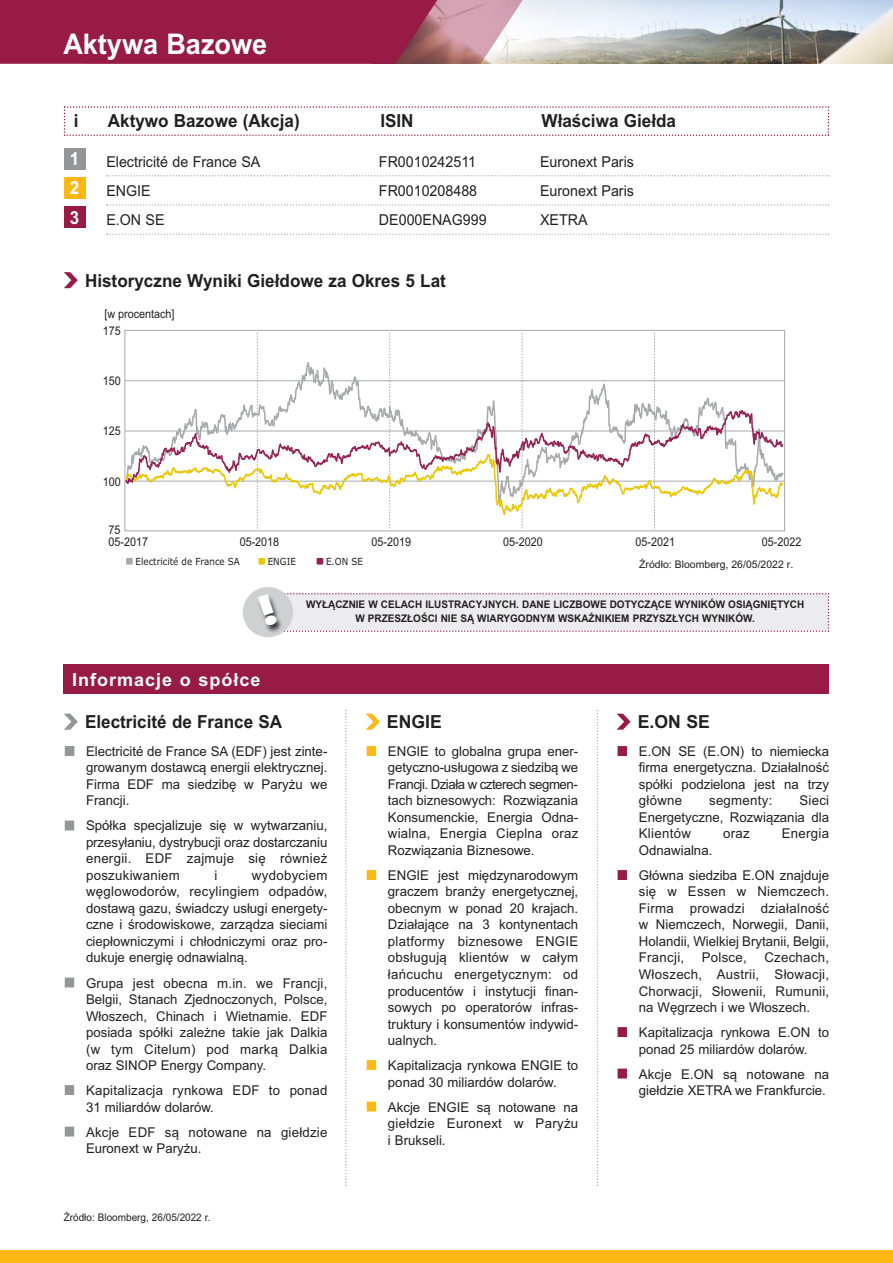
<style>
.page{position:relative;width:893px;height:1263px;background:#fff}
.page>*{position:absolute;margin:0;border:0;box-sizing:border-box;transform-origin:0 0}
.t1{font:700 28.5px "Arial";color:#fff;scale:.95 1}
.t2{font:700 18px "Arial";color:#231f20;scale:.95 1}
.t3{font:700 18px "Arial";letter-spacing:.055em;color:#fff}
.t4{font:700 18px "Arial";color:#231f20}
.t5{font:700 18px "Arial";letter-spacing:.055em;color:#fff;scale:.95 1}
.t6{font:15px "Arial";color:#231f20;scale:.95 1}
.t7{font:13.5px/16.5px "Arial";color:#231f20;text-align:justify}
.t8{font:13.5px/16.5px "Arial";letter-spacing:.02em;color:#231f20}
.t9{font:12px "Arial";color:#231f20;scale:.9 1}
.t10{font:700 10.5px/13.5px "Arial";color:#231f20;text-align:center;scale:.95 1}
.t11{font:10.5px "Arial";color:#231f20}
.t12{font:10.5px "Arial";color:#231f20;scale:.95 1}
.t13{font:9.75px "Verdana";color:#231f20;scale:.9 1}
</style>
<div class="page">
<div style="left:126px;top:558px;width:7px;height:7px;background:#a8a9ad"></div>
<div style="left:258px;top:558px;width:7px;height:7px;background:#eac802"></div>
<div style="left:317px;top:558px;width:6px;height:7px;background:#962255"></div>
<svg style="left:124px;top:333px;width:661px;height:196px"></svg>
<div style="left:367px;top:746px;width:9px;height:10px;background:#fcb814"></div>
<svg style="left:366px;top:714px;width:14px;height:16px"></svg>
<div style="left:367px;top:870px;width:9px;height:10px;background:#fcb814"></div>
<div style="left:367px;top:1060px;width:9px;height:10px;background:#fcb814"></div>
<div style="left:367px;top:1101px;width:9px;height:10px;background:#fcb814"></div>
<div style="left:618px;top:746px;width:9px;height:10px;background:#971b44"></div>
<div style="left:618px;top:870px;width:9px;height:10px;background:#971b44"></div>
<div style="left:618px;top:1027px;width:9px;height:10px;background:#971b44"></div>
<svg style="left:617px;top:714px;width:13px;height:16px"></svg>
<div style="left:618px;top:1068px;width:9px;height:10px;background:#971b44"></div>
<div style="left:65px;top:746px;width:9px;height:10px;background:#939598"></div>
<div style="left:65px;top:820px;width:9px;height:10px;background:#939598"></div>
<div style="left:65px;top:977px;width:9px;height:10px;background:#939598"></div>
<div style="left:65px;top:1085px;width:9px;height:10px;background:#939598"></div>
<svg style="left:64px;top:714px;width:14px;height:16px"></svg>
<div style="left:65px;top:1126px;width:9px;height:10px;background:#939598"></div>
<img style="left:523px;top:0;width:370px;height:64px">
<svg style="left:0;top:0;width:523px;height:64px;background:#a13657"></svg>
<div style="left:0;top:1250px;width:893px;height:13px;background:#fcb814"></div>
<svg style="left:64px;top:106px;width:765px;height:30px"></svg>
<svg style="left:106px;top:175px;width:723px;height:1px"></svg>
<svg style="left:106px;top:204px;width:723px;height:2px"></svg>
<svg style="left:106px;top:234px;width:723px;height:1px"></svg>
<div style="left:64px;top:148px;width:21px;height:21px;background:#939598"></div>
<div style="left:64px;top:177px;width:21px;height:22px;background:#fcb814"></div>
<div style="left:64px;top:207px;width:21px;height:21px;background:#971b44"></div>
<div style="left:64px;top:664px;width:765px;height:30px;background:#971b44"></div>
<svg style="left:64px;top:272px;width:14px;height:16px"></svg>
<img style="left:243px;top:563px;width:81px;height:75px">
<svg style="left:345px;top:710px;width:2px;height:476px"></svg>
<svg style="left:597px;top:710px;width:1px;height:476px"></svg>
<svg style="left:257px;top:593px;width:572px;height:39px;background:#e7e4e7"></svg>
<p class="t1" style="left:63px;top:33px;width:216px">Aktywa Bazowe</p>
<p class="t2" style="left:74px;top:114px;width:7px">i</p>
<p class="t2" style="left:108px;top:114px;width:204px">Aktywo Bazowe (Akcja)</p>
<p class="t2" style="left:380px;top:114px;width:37px">ISIN</p>
<p class="t2" style="left:542px;top:114px;width:143px">Właściwa Giełda</p>
<p class="t5" style="left:70px;top:152px;width:12px">1</p>
<p class="t5" style="left:70px;top:181px;width:12px">2</p>
<p class="t5" style="left:70px;top:211px;width:12px">3</p>
<p class="t6" style="left:106px;top:156px;width:164px">Electricité de France SA</p>
<p class="t6" style="left:379px;top:156px;width:104px">FR0010242511</p>
<p class="t6" style="left:540px;top:156px;width:100px">Euronext Paris</p>
<p class="t6" style="left:106px;top:185px;width:48px">ENGIE</p>
<p class="t6" style="left:379px;top:185px;width:105px">FR0010208488</p>
<p class="t6" style="left:540px;top:185px;width:100px">Euronext Paris</p>
<p class="t6" style="left:106px;top:214px;width:63px">E.ON SE</p>
<p class="t6" style="left:379px;top:214px;width:115px">DE000ENAG999</p>
<p class="t6" style="left:540px;top:214px;width:52px">XETRA</p>
<p class="t2" style="left:85px;top:274px;width:381px">Historyczne Wyniki Giełdowe za Okres 5 Lat</p>
<p class="t9" style="left:104px;top:307px;width:80px">[w procentach]</p>
<p class="t9" style="left:103px;top:324px;width:22px">175</p>
<p class="t9" style="left:103px;top:374px;width:22px">150</p>
<p class="t9" style="left:103px;top:424px;width:22px">125</p>
<p class="t9" style="left:103px;top:474px;width:22px">100</p>
<p class="t9" style="left:109px;top:523px;width:15px">75</p>
<p class="t9" style="left:108px;top:535px;width:45px">05-2017</p>
<p class="t9" style="left:240px;top:535px;width:45px">05-2018</p>
<p class="t9" style="left:371px;top:535px;width:45px">05-2019</p>
<p class="t9" style="left:503px;top:535px;width:45px">05-2020</p>
<p class="t9" style="left:636px;top:535px;width:45px">05-2021</p>
<p class="t9" style="left:762px;top:535px;width:45px">05-2022</p>
<p class="t11" style="left:639px;top:560px;width:156px">Źródło: Bloomberg, 26/05/2022 r.</p>
<p class="t13" style="left:135px;top:555px;width:118px">Electricité de France SA</p>
<p class="t13" style="left:268px;top:555px;width:33px">ENGIE</p>
<p class="t13" style="left:326px;top:555px;width:42px">E.ON SE</p>
<p class="t3" style="left:72px;top:673px;width:190px">Informacje o spółce</p>
<p class="t10" style="left:306px;top:599px;width:526px">WYŁĄCZNIE W CELACH ILUSTRACYJNYCH. DANE LICZBOWE DOTYCZĄCE WYNIKÓW OSIĄGNIĘTYCH<br>W PRZESZŁOŚCI NIE SĄ WIARYGODNYM WSKAŹNIKIEM PRZYSZŁYCH WYNIKÓW.</p>
<p class="t2" style="left:85px;top:715px;width:209px">Electricité de France SA</p>
<p class="t7" style="left:86px;top:744px;width:243px">Electricité de France SA (EDF) jest zinte&shy;growanym dostawcą energii elektrycznej.<br>Firma EDF ma siedzibę w Paryżu we Francji.</p>
<p class="t7" style="left:86px;top:819px;width:243px">Spółka specjalizuje się w wytwarzaniu, przesyłaniu, dystrybucji oraz dostarczaniu energii. EDF zajmuje się również poszukiwaniem</p>
<p class="t7" style="left:86px;top:868px;width:243px;text-indent:166px">wydobyciem węglowodorów, recylingiem odpadów, dostawą gazu, świadczy usługi energety&shy;czne i środowiskowe, zarządza sieciami ciepłowniczymi i chłodniczymi oraz pro&shy;dukuje energię odnawialną.</p>
<p class="t7" style="left:86px;top:976px;width:243px">Grupa jest obecna m.in. we Francji, Belgii, Stanach Zjednoczonych, Polsce, Włoszech, Chinach i Wietnamie. EDF posiada spółki zależne takie jak Dalkia (w tym Citelum) pod marką Dalkia oraz SINOP Energy Company.</p>
<p class="t8" style="left:86px;top:1083px;width:243px">Kapitalizacja rynkowa EDF to ponad<br>31 miliardów dolarów.</p>
<p class="t7" style="left:86px;top:1125px;width:243px">Akcje EDF są notowane na giełdzie<br>Euronext w Paryżu.</p>
<p class="t7" style="left:214px;top:868px;width:4px">i</p>
<p class="t12" style="left:64px;top:1213px;width:156px">Źródło: Bloomberg, 26/05/2022 r.</p>
<p class="t4" style="left:387px;top:715px;width:56px">ENGIE</p>
<p class="t7" style="left:388px;top:744px;width:192px">ENGIE to globalna grupa ener&shy;getyczno-usługowa z siedzibą we Francji. Działa w czterech segmen&shy;tach biznesowych: Rozwiązania Konsumenckie, Energia Odna - wialna, Energia Cieplna oraz Rozwiązania Biznesowe.</p>
<p class="t7" style="left:388px;top:868px;width:192px">ENGIE jest międzynarodowym graczem branży energetycznej, obecnym w ponad 20 krajach.<br>Działające na 3 kontynentach platformy biznesowe ENGIE obsługują klientów w całym łańcuchu energetycznym: od producentów i instytucji finan&shy;sowych po operatorów infras&shy;truktury i konsumentów indywid&shy;ualnych.</p>
<p class="t7" style="left:388px;top:1058px;width:192px">Kapitalizacja rynkowa ENGIE to ponad 30 miliardów dolarów.</p>
<p class="t7" style="left:388px;top:1100px;width:192px">Akcje ENGIE są notowane na giełdzie Euronext w Paryżu i Brukseli.</p>
<p class="t4" style="left:638px;top:715px;width:74px">E.ON SE</p>
<p class="t7" style="left:639px;top:744px;width:192px">E.ON SE (E.ON) to niemiecka firma energetyczna. Działalność spółki podzielona jest na trzy główne</p>
<p class="t7" style="left:639px;top:794px;width:192px;text-indent:160px">Sieci Energetyczne, Rozwiązania dla Klientów</p>
<p class="t8" style="left:709px;top:794px;width:65px">segmenty:</p>
<p class="t7" style="left:723px;top:827px;width:28px">oraz</p>
<p class="t8" style="left:782px;top:827px;width:49px">Energia</p>
<p class="t7" style="left:639px;top:843px;width:75px">Odnawialna.</p>
<p class="t7" style="left:639px;top:868px;width:192px">Główna siedziba E.ON znajduje się w Essen w Niemczech.<br>Firma prowadzi działalność w Niemczech, Norwegii, Danii, Holandii, Wielkiej Brytanii, Belgii, Francji,</p>
<p class="t7" style="left:639px;top:951px;width:192px;text-indent:125px">Czechach, Włoszech, Austrii, Słowacji, Chorwacji, Słowenii, Rumunii, na Węgrzech i we Włoszech.</p>
<p class="t7" style="left:639px;top:1025px;width:192px">Kapitalizacja rynkowa E.ON to ponad 25 miliardów dolarów.</p>
<p class="t7" style="left:639px;top:1067px;width:192px">Akcje E.ON są notowane na giełdzie XETRA we Frankfurcie.</p>
<p class="t7" style="left:702px;top:951px;width:47px">Polsce,</p>
</div>
